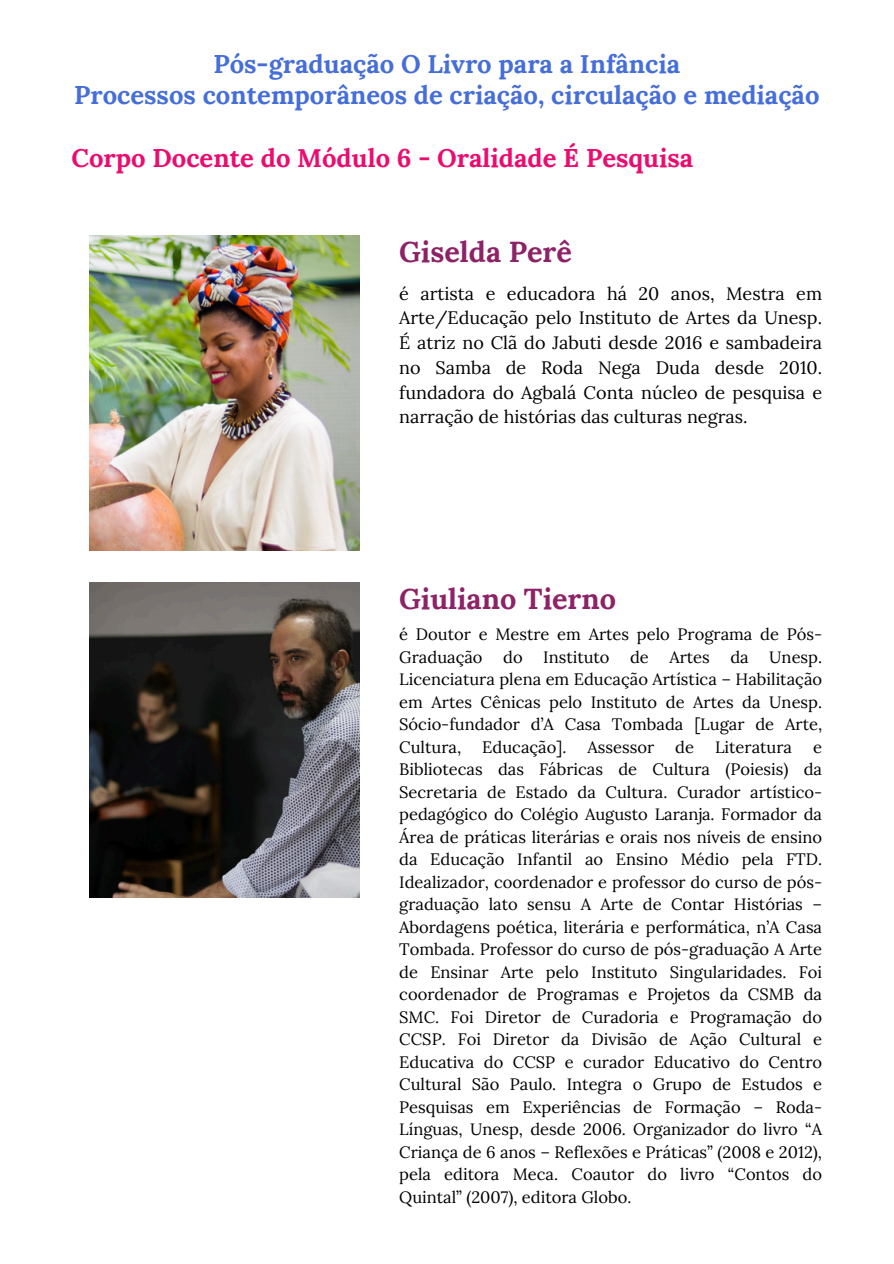
<style>
.page{position:relative;width:894px;height:1264px;background:#fff}
.page>*{position:absolute;margin:0;border:0;box-sizing:border-box;transform-origin:0 0}
.t1{font:700 28.8px "Lora";color:#8d2266}
.t2{font:700 25.65px/31.5px "Lora";color:#456ed8;text-align:center}
.t3{font:700 25.65px "Lora";color:#eb0c70}
.t4{font:18px/24.8px "Lora";color:#000;text-align:justify}
.t5{font:16.5px/22.5px "Lora";color:#000;text-align:justify}
</style>
<div class="page">
<img style="left:89px;top:235px;width:270px;height:315px">
<img style="left:89px;top:582px;width:270px;height:315px">
<h1 class="t2" style="left:74px;top:48px;width:746px">Pós-graduação O Livro para a Infância<br>Processos contemporâneos de criação, circulação e mediação</h1>
<p class="t3" style="left:71px;top:141px;width:623px">Corpo Docente do Módulo 6 - Oralidade É Pesquisa</p>
<h2 class="t1" style="left:399px;top:233px;width:174px">Giselda Perê</h2>
<h2 class="t4" style="left:399px;top:281px;width:424px">é artista e educadora há 20 anos, Mestra em Arte/Educação pelo Instituto de Artes da Unesp.<br>É atriz no Clã do Jabuti desde 2016 e sambadeira no Samba de Roda Nega Duda desde 2010. fundadora do Agbalá Conta núcleo de pesquisa e narração de histórias das culturas negras.</h2>
<p class="t1" style="left:399px;top:579px;width:218px">Giuliano Tierno</p>
<h1 class="t5" style="left:399px;top:623px;width:424px">é Doutor e Mestre em Artes pelo Programa de Pós-Graduação do Instituto de Artes da Unesp.<br>Licenciatura plena em Educação Artística – Habilitação em Artes Cênicas pelo Instituto de Artes da Unesp.<br>Sócio-fundador d’A Casa Tombada [Lugar de Arte, Cultura,</h1>
<h1 class="t5" style="left:482px;top:735px;width:86px">Educação].</h1>
<h1 class="t5" style="left:587px;top:735px;width:68px">Assessor</h1>
<h1 class="t5" style="left:675px;top:735px;width:20px">de</h1>
<h1 class="t5" style="left:714px;top:735px;width:79px">Literatura</h1>
<h1 class="t5" style="left:399px;top:735px;width:424px;text-indent:414px">e Bibliotecas das Fábricas de Cultura (Poiesis) da Secretaria de Estado da Cultura. Curador artístico&shy;pedagógico do Colégio Augusto Laranja. Formador da Área de práticas literárias e orais nos níveis de ensino da Educação Infantil ao Ensino Médio pela FTD.<br>Idealizador, coordenador e professor do curso de pós&shy;graduação lato sensu A Arte de Contar Histórias – Abordagens poética, literária e performática, n’A Casa Tombada. Professor do curso de pós-graduação A Arte de Ensinar Arte pelo Instituto Singularidades. Foi coordenador de Programas e Projetos da CSMB da SMC. Foi Diretor de Curadoria e Programação do CCSP. Foi Diretor da Divisão de Ação Cultural e Educativa do CCSP e curador Educativo do Centro Cultural São Paulo. Integra o Grupo de Estudos e Pesquisas em Experiências de Formação – Roda-Línguas, Unesp, desde 2006. Organizador do livro “A Criança de 6 anos – Reflexões e Práticas” (2008 e 2012), pela editora Meca. Coautor do livro “Contos do Quintal” (2007), editora Globo.</h1>
</div>
